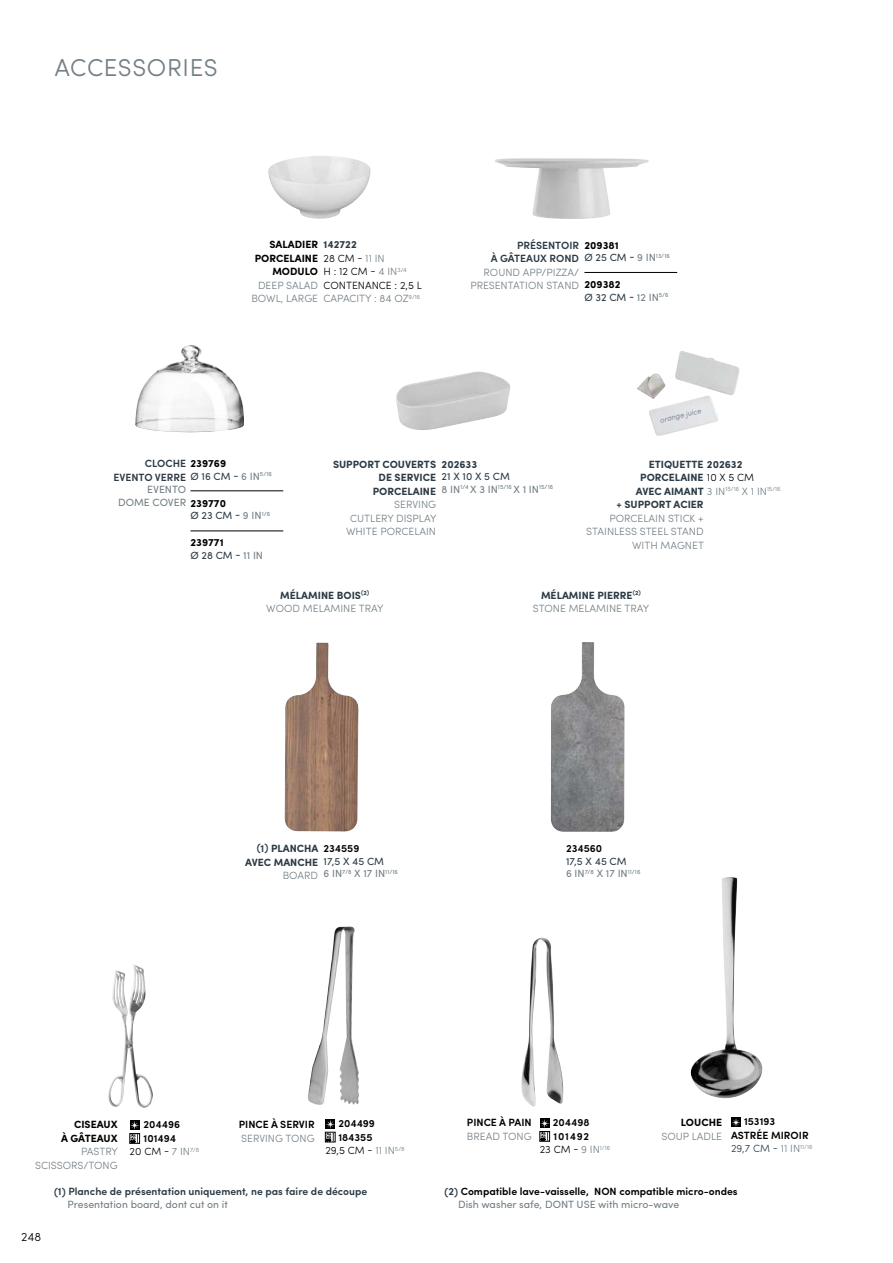
<style>
.page{position:relative;width:893px;height:1263px;background:#fff}
.page>*{position:absolute;margin:0;border:0;box-sizing:border-box;transform-origin:0 0}
.t1{font:300 28.8px "Sofia Pro";color:#727f86}
.t2{font:300 12px "Sofia Pro";color:#000}
.t3{font:300 10.5px/13.5px "Sofia Pro";color:#727f86;text-align:right}
.t4{font:600 10.5px/13.5px "Sofia Pro";color:#000}
.t5{font:700 10.5px/13.5px "Sofia Pro";color:#2c3b46;text-align:right}
.t6{font:600 10.5px/13.5px "Sofia Pro";color:#2c3b46}
.t7{font:700 10.5px/12.6px "Sofia Pro";color:#000}
.t8{font:300 10.5px/13.5px "Sofia Pro";color:#000}
.t9{font:10.5px/13.5px "Sofia Pro";color:#727f86}
.t10{font:10.5px/12.6px "Sofia Pro";color:#2c3b46}
.t11{font:italic 300 7.5px "Sofia Pro";color:#767a83}
.t12{font:6.15px "Sofia Pro";color:#727f86}
.t13{font:300 6.15px "Sofia Pro";color:#727f86}
.s1{font-weight:700;color:#2c3b46}
.s2{color:#727f86}
.s3{font-weight:400;color:#2c3b46}
.s4{font-weight:400;color:#727f86}
.s5{font-weight:700;color:#000}
.s6{font-weight:400}
.s7{color:#2c3b46}
.s8{font-size:10.5px}
.s9{font-weight:300;color:#000}
.s10{font-weight:600}
.s11{font-weight:300;color:#2c3b46}
.s12{font-weight:300;color:#727f86}
</style>
<div class="page">
<img style="left:495px;top:158px;width:154px;height:61px">
<hr style="left:584px;top:272px;width:93px;height:1px;background:#000">
<hr style="left:190px;top:491px;width:93px;height:1px;background:#000">
<hr style="left:190px;top:531px;width:93px;height:1px;background:#000">
<img style="left:285px;top:643px;width:73px;height:189px">
<img style="left:551px;top:642px;width:74px;height:190px">
<img style="left:135px;top:345px;width:109px;height:87px">
<img style="left:637px;top:351px;width:103px;height:85px">
<img style="left:396px;top:372px;width:114px;height:58px">
<img style="left:690px;top:877px;width:72px;height:222px">
<div style="left:731px;top:1117px;width:10px;height:10px;background:#000"></div>
<svg style="left:731px;top:1118px;width:10px;height:9px"></svg>
<div style="left:325px;top:1132px;width:10px;height:10px;border:1px solid #000"></div>
<img style="left:308px;top:926px;width:51px;height:179px">
<img style="left:521px;top:938px;width:42px;height:168px">
<div style="left:325px;top:1119px;width:10px;height:10px;background:#000"></div>
<svg style="left:326px;top:1120px;width:9px;height:21px"></svg>
<div style="left:540px;top:1118px;width:10px;height:10px;background:#000"></div>
<svg style="left:540px;top:1119px;width:10px;height:22px"></svg>
<div style="left:130px;top:1120px;width:10px;height:10px;background:#000"></div>
<svg style="left:130px;top:1121px;width:9px;height:20px"></svg>
<div style="left:130px;top:1133px;width:10px;height:10px;border:1px solid #000"></div>
<img style="left:108px;top:964px;width:45px;height:144px">
<img style="left:268px;top:156px;width:103px;height:63px">
<h1 class="t1" style="left:54px;top:50px;width:165px">ACCESSORIES</h1>
<p class="t7" style="left:255px;top:238px;width:65px;line-height:13.5px;text-align:right">SALADIER<br>PORCELAINE<br>MODULO</p>
<p class="t3" style="left:251px;top:279px;width:68px">DEEP SALAD<br>BOWL, LARGE</p>
<p class="t8" style="left:323px;top:238px;width:100px"><span class="s1">142722<br></span>28 CM - <span class="s2">11 IN<br></span>H : 12 CM - <span class="s2">4 IN</span><sup>3/4<br></sup>CONTENANCE : 2,5 L<br><span class="s2">CAPACITY : 84 OZ</span><sup>9/16</sup></p>
<p class="t6" style="left:491px;top:238px;width:90px;text-align:right">PRÉSENTOIR<br>À GÂTEAUX ROND</p>
<p class="t3" style="left:470px;top:266px;width:110px">ROUND APP/PIZZA/<br>PRESENTATION STAND</p>
<p class="t7" style="left:584px;top:239px;width:87px">209381<br><span class="s3">Ø 25 CM -</span> <span class="s4">9 IN</span><sup>13/16</sup></p>
<p class="t7" style="left:584px;top:278px;width:86px">209382<br><span class="s3">Ø 32 CM -</span> <span class="s4">12 IN</span><sup>5/6</sup></p>
<p class="t6" style="left:113px;top:457px;width:160px;text-indent:32px">CLOCHE <span class="s5">239769<br></span>EVENTO VERRE <span class="s6">Ø 16 CM -</span> <span class="s4">6 IN</span><sup>5/16</sup></p>
<p class="t9" style="left:190px;top:495px;width:81px;text-indent:-72px">DOME COVER <span class="s5">239770<br></span><span class="s7">Ø 23 CM -</span> 9 IN<sup>1/6</sup></p>
<p class="t7" style="left:190px;top:536px;width:74px">239771<br><span class="s3">Ø 28 CM -</span> <span class="s4">11 IN</span></p>
<p class="t9" style="left:147px;top:482px;width:41px">EVENTO</p>
<p class="t5" style="left:333px;top:457px;width:105px">SUPPORT COUVERTS<br>DE SERVICE<br>PORCELAINE</p>
<p class="t3" style="left:346px;top:498px;width:92px">SERVING<br>CUTLERY DISPLAY<br>WHITE PORCELAIN</p>
<p class="t5" style="left:442px;top:457px;width:37px">202633</p>
<p class="t10" style="left:442px;top:470px;width:70px">21 X 10 X 5 CM</p>
<p class="t12" style="left:442px;top:484px;width:113px"><span class="s8">8 IN</span>1/4 <span class="s8">X 3 IN</span>15/16 <span class="s8">X 1 IN</span>15/16</p>
<p class="t11" style="left:659px;top:417px;width:44px;rotate:-14deg">orange juice</p>
<p class="t5" style="left:649px;top:457px;width:95px">ETIQUETTE 202632</p>
<p class="t5" style="left:640px;top:471px;width:115px">PORCELAINE <span class="s9">10 X 5 CM</span></p>
<p class="t5" style="left:636px;top:484px;width:69px">AVEC AIMANT</p>
<p class="t5" style="left:617px;top:498px;width:89px">+ SUPPORT ACIER</p>
<p class="t3" style="left:586px;top:512px;width:119px">PORCELAIN STICK +<br>STAINLESS STEEL STAND<br>WITH MAGNET</p>
<p class="t13" style="left:707px;top:486px;width:75px"><span class="s8">3 IN</span>15/16 <span class="s8">X 1 IN</span>15/16</p>
<p class="t3" style="left:266px;top:589px;width:119px;text-align:center"><span class="s1">MÉLAMINE BOIS</span><sup>(2)<br></sup>WOOD MELAMINE TRAY</p>
<p class="t3" style="left:533px;top:589px;width:118px;text-align:center"><span class="s1">MÉLAMINE PIERRE</span><sup>(2)<br></sup>STONE MELAMINE TRAY</p>
<p class="t5" style="left:245px;top:841px;width:75px"><span class="s10">(1)</span> PLANCHA<br>AVEC MANCHE</p>
<p class="t3" style="left:283px;top:869px;width:37px">BOARD</p>
<p class="t4" style="left:323px;top:841px;width:37px">234559</p>
<p class="t10" style="left:323px;top:854px;width:76px">17,5 X 45 CM<br><span class="s2">6 IN</span><sup>7/8</sup> <span class="s2">X 17 IN</span><sup>11/16</sup></p>
<p class="t4" style="left:566px;top:841px;width:38px">234560</p>
<p class="t10" style="left:566px;top:854px;width:76px">17,5 X 45 CM<br><span class="s2">6 IN</span><sup>7/8</sup> <span class="s2">X 17 IN</span><sup>11/16</sup></p>
<p class="t4" style="left:239px;top:1118px;width:77px">PINCE À SERVIR</p>
<p class="t3" style="left:241px;top:1131px;width:75px">SERVING TONG</p>
<p class="t4" style="left:338px;top:1117px;width:38px">204499</p>
<p class="t4" style="left:338px;top:1130px;width:36px">184355</p>
<p class="t8" style="left:325px;top:1144px;width:81px">29,5 CM - <span class="s2">11 IN</span><sup>5/8</sup></p>
<p class="t7" style="left:61px;top:1118px;width:58px;line-height:13.5px;text-align:right">CISEAUX<br>À GÂTEAUX</p>
<p class="t3" style="left:35px;top:1145px;width:84px">PASTRY<br>SCISSORS/TONG</p>
<p class="t6" style="left:54px;top:1184px;width:315px">(1) Planche de présentation uniquement, ne pas faire de découpe</p>
<p class="t9" style="left:68px;top:1197px;width:162px">Presentation board, dont cut on it</p>
<p class="t4" style="left:144px;top:1118px;width:38px">204496</p>
<p class="t4" style="left:144px;top:1131px;width:34px">101494</p>
<p class="t8" style="left:130px;top:1145px;width:71px">20 CM - <span class="s2">7 IN</span><sup>7/8</sup></p>
<p class="t4" style="left:467px;top:1116px;width:66px">PINCE À PAIN</p>
<p class="t3" style="left:467px;top:1130px;width:66px">BREAD TONG</p>
<p class="t4" style="left:553px;top:1116px;width:38px">204498</p>
<p class="t4" style="left:553px;top:1129px;width:37px">101492</p>
<p class="t8" style="left:540px;top:1143px;width:72px">23 CM - <span class="s2">9 IN</span><sup>1/16</sup></p>
<p class="t7" style="left:681px;top:1116px;width:43px">LOUCHE</p>
<p class="t3" style="left:661px;top:1130px;width:62px">SOUP LADLE</p>
<p class="t4" style="left:731px;top:1115px;width:83px;text-indent:13px">153193<br>ASTRÉE MIROIR<br><span class="s11">29,7 CM -</span> <span class="s12">11 IN</span><sup>11/16</sup></p>
<p class="t4" style="left:458px;top:1184px;width:281px;text-indent:-14px"><span class="s7">(2)</span> Compatible lave-vaisselle, NON compatible micro-ondes<br><span class="s4">Dish washer safe, DONT USE with micro-wave</span></p>
<p class="t2" style="left:21px;top:1231px;width:22px">248</p>
</div>
